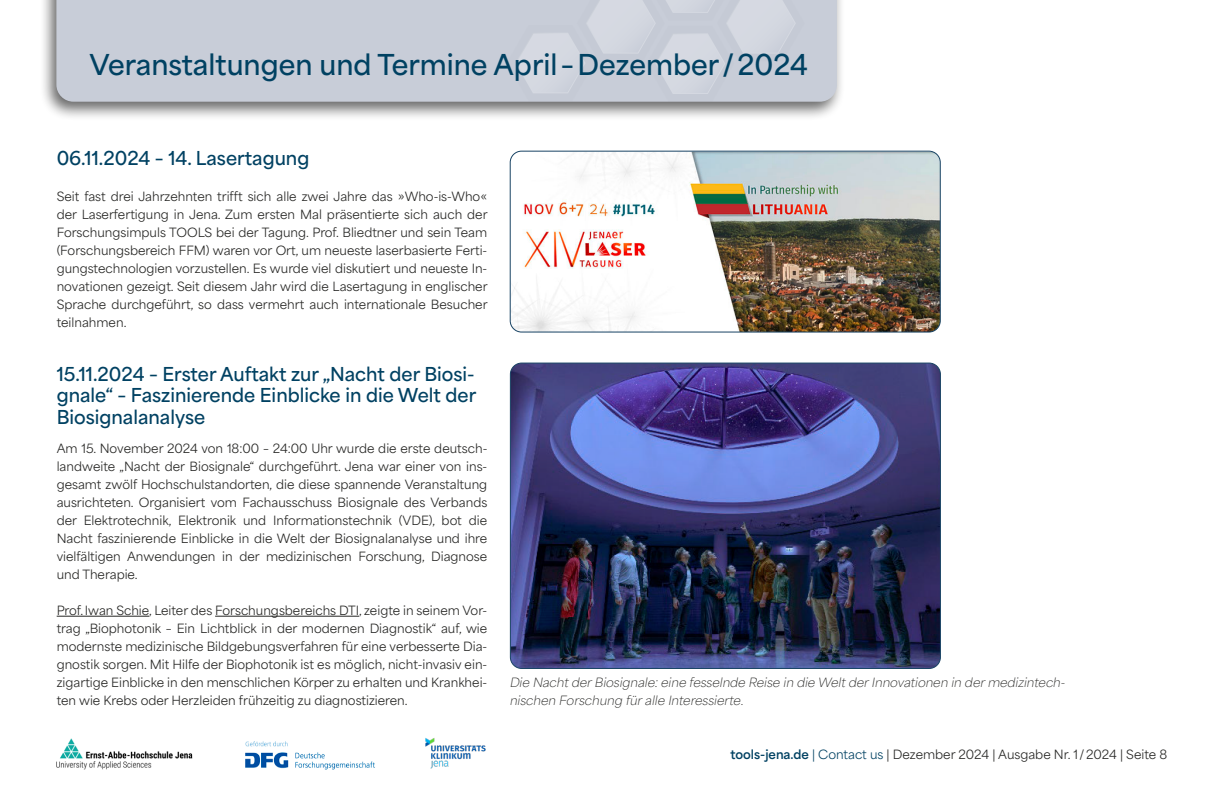
<style>
.page{position:relative;width:1224px;height:792px;background:#fff}
.page>*{position:absolute;margin:0;border:0;box-sizing:border-box;transform-origin:0 0}
.t1{font:600 27px "Area Normal";color:#004162}
.t2{font:600 18px/21.6px "Area Normal";color:#004162;text-align:justify}
.t3{font:12px/18px "Area Normal";color:#252523;text-align:justify}
.t4{font:italic 100 12px/18px "Area Normal";color:#252523}
.s1{font-weight:700;color:#004162}
.s2{color:#004162}
</style>
<div class="page">
<div style="left:39px;top:0;width:806px;height:121px;background:#000;opacity:.6"></div>
<div style="left:56px;top:0;width:781px;height:102px;background:#c8cdd8"></div>
<svg style="left:507px;top:0;width:298px;height:102px;background:#cbd0da"></svg>
<img style="left:245px;top:741px;width:130px;height:29px">
<img style="left:425px;top:738px;width:61px;height:31px">
<img style="left:56px;top:738px;width:137px;height:32px">
<hr style="left:57px;top:616px;width:92px;height:1px;background:#252523">
<hr style="left:215px;top:616px;width:144px;height:1px;background:#252523">
<img style="left:510px;top:363px;width:430px;height:305px">
<div style="left:510px;top:363px;width:431px;height:306px;border:1px solid #184364;border-radius:11px"></div>
<img style="left:510px;top:151px;width:430px;height:181px">
<div style="left:510px;top:151px;width:431px;height:181px;border:1px solid #184364;border-radius:11px"></div>
<h1 class="t1" style="left:89px;top:40px;width:720px">Veranstaltungen und Termine April – Dezember / 2024</h1>
<h2 class="t2" style="left:57px;top:145px;width:254px">06.11.2024 – 14. Lasertagung</h2>
<p class="t3" style="left:57px;top:186px;width:432px">Seit fast drei Jahrzehnten trifft sich alle zwei Jahre das »Who-is-Who« der Laserfertigung in Jena. Zum ersten Mal präsentierte sich auch der Forschungsimpuls TOOLS bei der Tagung. Prof. Bliedtner und sein Team (Forschungsbereich FFM) waren vor Ort, um neueste laserbasierte Ferti&shy;gungstechnologien vorzustellen. Es wurde viel diskutiert und neueste In&shy;novationen gezeigt. Seit diesem Jahr wird die Lasertagung in englischer Sprache durchgeführt, so dass vermehrt auch internationale Besucher teilnahmen.</p>
<h2 class="t2" style="left:57px;top:361px;width:421px">15.11.2024 – Erster Auftakt zur „Nacht der Biosi&shy;gnale“ – Faszinierende Einblicke in die Welt der Biosignalanalyse</h2>
<p class="t3" style="left:57px;top:438px;width:432px">Am 15. November 2024 von 18:00 – 24:00 Uhr wurde die erste deutsch&shy;landweite „Nacht der Biosignale“ durchgeführt. Jena war einer von ins&shy;gesamt zwölf Hochschulstandorten, die diese spannende Veranstaltung ausrichteten. Organisiert vom Fachausschuss Biosignale des Verbands der Elektrotechnik, Elektronik und Informationstechnik (VDE), bot die Nacht faszinierende Einblicke in die Welt der Biosignalanalyse und ihre vielfältigen Anwendungen in der medizinischen Forschung, Diagnose und Therapie.</p>
<p class="t3" style="left:57px;top:600px;width:432px">Prof. Iwan Schie, Leiter des Forschungsbereichs DTI, zeigte in seinem Vor&shy;trag „Biophotonik – Ein Lichtblick in der modernen Diagnostik“ auf, wie modernste medizinische Bildgebungsverfahren für eine verbesserte Dia&shy;gnostik sorgen. Mit Hilfe der Biophotonik ist es möglich, nicht-invasiv ein&shy;zigartige Einblicke in den menschlichen Körper zu erhalten und Krankhei&shy;ten wie Krebs oder Herzleiden frühzeitig zu diagnostizieren.</p>
<p class="t4" style="left:510px;top:672px;width:557px">Die Nacht der Biosignale: eine fesselnde Reise in die Welt der Innovationen in der medizintech&shy;nischen Forschung für alle Interessierte.</p>
<p class="t3" style="left:730px;top:744px;width:438px"><span class="s1">tools-jena.de</span> <span class="s2">| Contact us</span> | Dezember 2024 | Ausgabe Nr. 1 / 2024 | Seite 8</p>
</div>
